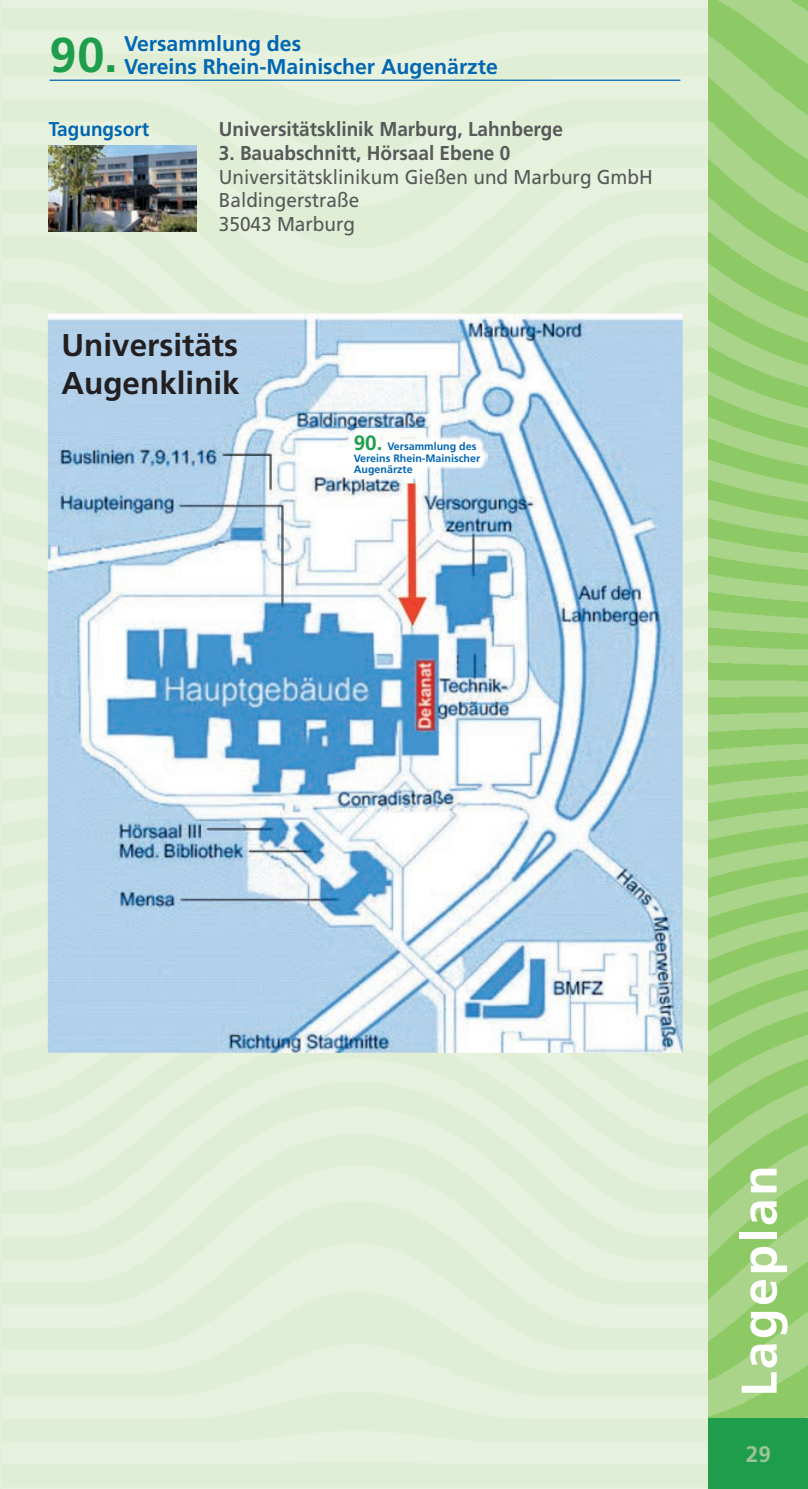
<style>
.page{position:relative;width:808px;height:1489px;background:#fff}
.page>*{position:absolute;margin:0;border:0;box-sizing:border-box;transform-origin:0 0}
.t1{font:700 50px "Frutiger";letter-spacing:.05em;color:#fff}
.t2{font:700 48.75px "Frutiger";color:#1e9d4d}
.t3{font:700 31.5px/37.8px "Frutiger";color:#231f20}
.t4{font:700 22.5px "Frutiger";color:#9ac499}
.t5{font:700 21.25px "Frutiger";color:#0166b3}
.t6{font:20px/23.8px "Frutiger";color:#57585a;scale:.95 1}
.t7{font:700 20px "Frutiger";color:#57585a;scale:.95 1}
.t8{font:700 20px "Frutiger";color:#0166b3;scale:.95 1}
.t9{font:700 10.75px/11.2px "Frutiger";color:#0166b3}
.s1{font-size:20.75px;color:#1e9d4d}
</style>
<div class="page">
<img style="left:1px;top:0;width:708px;height:1488px">
<img style="left:709px;top:0;width:99px;height:1417px">
<div style="left:709px;top:1417px;width:99px;height:71px;background:#1e9d4d"></div>
<hr style="left:50px;top:80px;width:630px;height:1px;background:#0166b3">
<img style="left:0;top:0;width:1px;height:1488px">
<img style="left:48px;top:313px;width:635px;height:739px">
<img style="left:347px;top:428px;width:140px;height:54px">
<img style="left:49px;top:145px;width:147px;height:87px">
<h2 class="t2" style="left:50px;top:26px;width:70px">90.</h2>
<p class="t5" style="left:124px;top:31px;width:179px">Versammlung des</p>
<p class="t5" style="left:124px;top:54px;width:375px">Vereins Rhein-Mainischer Augenärzte</p>
<p class="t8" style="left:49px;top:117px;width:107px">Tagungsort</p>
<p class="t7" style="left:219px;top:117px;width:364px">Universitätsklinik Marburg, Lahnberge</p>
<p class="t7" style="left:219px;top:141px;width:308px">3. Bauabschnitt, Hörsaal Ebene 0</p>
<p class="t6" style="left:219px;top:165px;width:458px">Universitätsklinikum Gießen und Marburg GmbH<br>Baldingerstraße<br>35043 Marburg</p>
<h3 class="t3" style="left:61px;top:325px;width:180px">Universitäts<br>Augenklinik</h3>
<p class="t9" style="left:354px;top:440px;width:124px"><span class="s1">90.</span> Versammlung des</p>
<p class="t9" style="left:354px;top:452px;width:128px">Vereins Rhein-Mainischer<br>Augenärzte</p>
<h1 class="t1" style="left:730px;top:1396px;width:233px;rotate:-90deg">Lageplan</h1>
<p class="t4" style="left:746px;top:1440px;width:27px">29</p>
</div>
